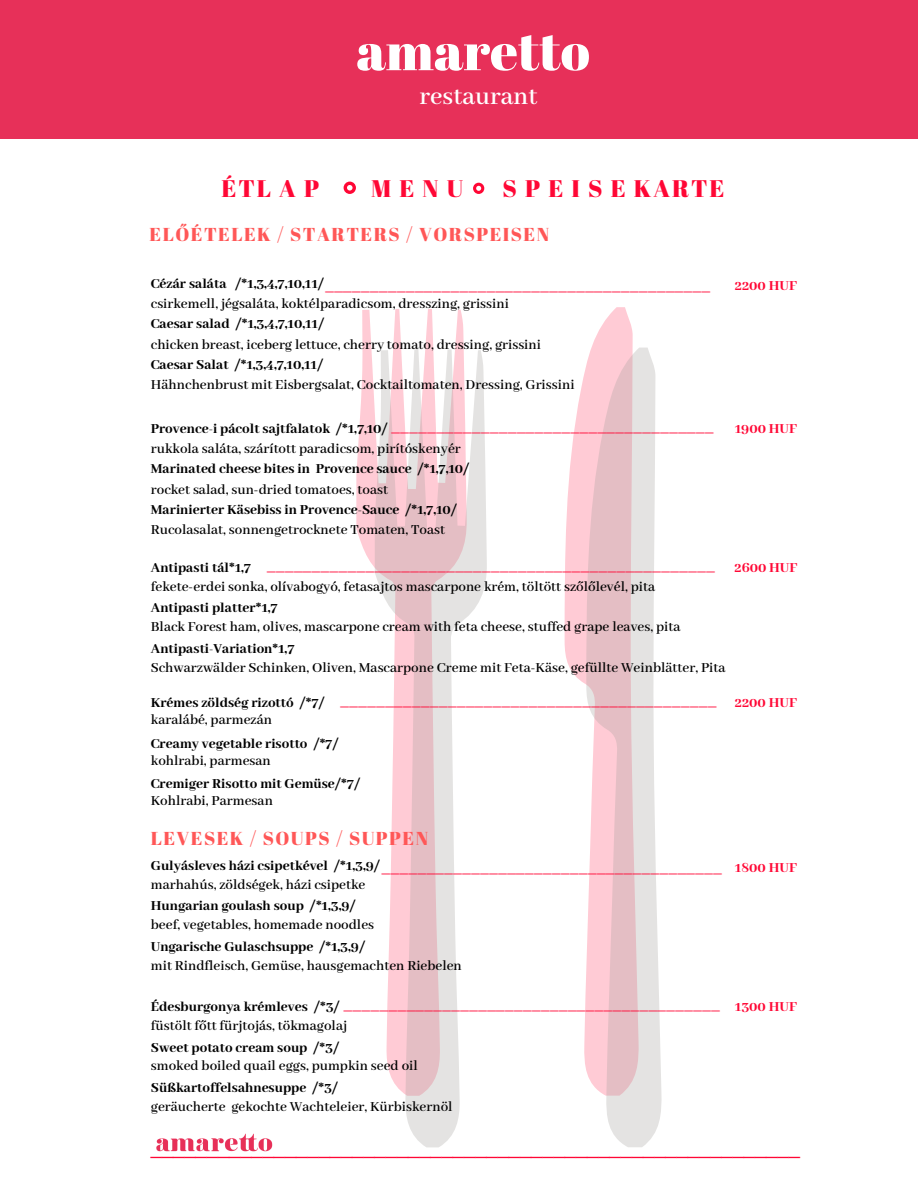
<style>
.page{position:relative;width:918px;height:1188px;background:#fff}
.page>*{position:absolute;margin:0;border:0;box-sizing:border-box;transform-origin:0 0}
.t1{font:54px "Abril Fatface";color:#fff}
.t2{font:600 27px "Abhaya Libre";color:#fff}
.t3{font:24px "Abril Fatface";letter-spacing:.34em;color:#ff0735}
.t4{font:20.1px "Arimo";color:#ff0735}
.t5{font:18.75px "Abril Fatface";letter-spacing:.08em;color:#ff5757}
.t6{font:800 18px "Abhaya Libre";color:#ff0735}
.t7{font:600 15px "Abhaya Libre";color:#000}
.t8{font:800 15px "Abhaya Libre";color:#000}
.t9{font:800 15px "Abhaya Libre";color:#ff0735}
.s1{font-size:15px}
</style>
<div class="page">
<svg style="left:356px;top:309px;width:108px;height:259px"></svg>
<svg style="left:565px;top:307px;width:68px;height:761px"></svg>
<svg style="left:375px;top:349px;width:112px;height:798px"></svg>
<svg style="left:586px;top:348px;width:76px;height:799px;background:#ecd4d8"></svg>
<svg style="left:344px;top:182px;width:12px;height:12px"></svg>
<svg style="left:473px;top:183px;width:11px;height:11px"></svg>
<img style="left:156px;top:1133px;width:117px;height:19px">
<div style="left:0;top:1px;width:918px;height:138px;background:#e73059"></div>
<h1 class="t1" style="left:356px;top:13px;width:235px">amaretto</h1>
<h2 class="t2" style="left:420px;top:81px;width:119px">restaurant</h2>
<h3 class="t3" style="left:222px;top:172px;width:99px">ÉTL A P</h3>
<h3 class="t3" style="left:371px;top:172px;width:94px">MENU</h3>
<h3 class="t3" style="left:503px;top:172px;width:223px">SPEISEKARTE</h3>
<p class="t5" style="left:150px;top:221px;width:401px">ELŐÉTELEK / STARTERS / VORSPEISEN</p>
<p class="t8" style="left:151px;top:275px;width:175px">Cézár saláta /*1,3,4,7,10,11/</p>
<p class="t8" style="left:151px;top:316px;width:175px">Caesar salad /*1,3,4,7,10,11/</p>
<p class="t8" style="left:151px;top:356px;width:174px">Caesar Salat /*1,3,4,7,10,11/</p>
<p class="t6" style="left:325px;top:276px;width:387px">___________________________________________</p>
<p class="t7" style="left:151px;top:296px;width:360px">csirkemell, jégsaláta, koktélparadicsom, dresszing, grissini</p>
<p class="t7" style="left:151px;top:336px;width:392px">chicken breast, iceberg lettuce, cherry tomato, dressing, grissini</p>
<p class="t7" style="left:151px;top:377px;width:425px">Hähnchenbrust mit Eisbergsalat, Cocktailtomaten, Dressing, Grissini</p>
<p class="t9" style="left:735px;top:277px;width:63px">2200 HUF</p>
<p class="t8" style="left:151px;top:420px;width:239px">Provence-i pácolt sajtfalatok /*1,7,10/</p>
<p class="t8" style="left:151px;top:461px;width:320px">Marinated cheese bites in Provence sauce /*1,7,10/</p>
<p class="t8" style="left:151px;top:501px;width:308px">Marinierter Käsebiss in Provence-Sauce /*1,7,10/</p>
<p class="t6" style="left:391px;top:417px;width:407px">____________________________________ <span class="s1">1900 HUF</span></p>
<p class="t7" style="left:151px;top:440px;width:311px">rukkola saláta, szárított paradicsom, pirítóskenyér</p>
<p class="t7" style="left:151px;top:481px;width:239px">rocket salad, sun-dried tomatoes, toast</p>
<p class="t7" style="left:151px;top:521px;width:296px">Rucolasalat, sonnengetrocknete Tomaten, Toast</p>
<p class="t8" style="left:151px;top:559px;width:102px">Antipasti tál*1,7</p>
<p class="t8" style="left:151px;top:599px;width:128px">Antipasti platter*1,7</p>
<p class="t8" style="left:151px;top:640px;width:145px">Antipasti-Variation*1,7</p>
<p class="t6" style="left:267px;top:556px;width:532px">__________________________________________________ <span class="s1">2600 HUF</span></p>
<p class="t7" style="left:151px;top:578px;width:506px">fekete-erdei sonka, olívabogyó, fetasajtos mascarpone krém, töltött szőlőlevél, pita</p>
<p class="t7" style="left:151px;top:618px;width:531px">Black Forest ham, olives, mascarpone cream with feta cheese, stuffed grape leaves, pita</p>
<p class="t7" style="left:151px;top:659px;width:576px">Schwarzwälder Schinken, Oliven, Mascarpone Creme mit Feta-Käse, gefüllte Weinblätter, Pita</p>
<p class="t8" style="left:151px;top:694px;width:176px">Krémes zöldség rizottó /*7/</p>
<p class="t8" style="left:151px;top:735px;width:189px">Creamy vegetable risotto /*7/</p>
<p class="t8" style="left:151px;top:775px;width:211px">Cremiger Risotto mit Gemüse/*7/</p>
<p class="t6" style="left:340px;top:691px;width:458px">__________________________________________ <span class="s1">2200 HUF</span></p>
<p class="t7" style="left:151px;top:712px;width:123px">karalábé, parmezán</p>
<p class="t7" style="left:151px;top:752px;width:122px">kohlrabi, parmesan</p>
<p class="t7" style="left:151px;top:793px;width:124px">Kohlrabi, Parmesan</p>
<p class="t5" style="left:151px;top:825px;width:279px">LEVESEK / SOUPS / SUPPEN</p>
<p class="t8" style="left:151px;top:857px;width:231px">Gulyásleves házi csipetkével /*1,3,9/</p>
<p class="t8" style="left:151px;top:898px;width:207px">Hungarian goulash soup /*1,3,9/</p>
<p class="t8" style="left:151px;top:938px;width:216px">Ungarische Gulaschsuppe /*1,3,9/</p>
<p class="t6" style="left:382px;top:858px;width:342px">______________________________________</p>
<p class="t7" style="left:151px;top:876px;width:216px">marhahús, zöldségek, házi csipetke</p>
<p class="t7" style="left:151px;top:917px;width:225px">beef, vegetables, homemade noodles</p>
<p class="t7" style="left:151px;top:957px;width:313px">mit Rindfleisch, Gemüse, hausgemachten Riebelen</p>
<p class="t8" style="left:151px;top:999px;width:191px">Édesburgonya krémleves /*3/</p>
<p class="t8" style="left:151px;top:1039px;width:190px">Sweet potato cream soup /*3/</p>
<p class="t8" style="left:151px;top:1080px;width:189px">Süßkartoffelsahnesuppe /*3/</p>
<p class="t6" style="left:344px;top:995px;width:378px">__________________________________________</p>
<p class="t7" style="left:151px;top:1017px;width:198px">füstölt főtt fürjtojás, tökmagolaj</p>
<p class="t7" style="left:151px;top:1058px;width:268px">smoked boiled quail eggs, pumpkin seed oil</p>
<p class="t7" style="left:151px;top:1098px;width:303px">geräucherte gekochte Wachteleier, Kürbiskernöl</p>
<p class="t9" style="left:735px;top:859px;width:63px">1800 HUF</p>
<p class="t9" style="left:735px;top:999px;width:63px">1300 HUF</p>
<h3 class="t4" style="left:151px;top:1136px;width:651px">__________________________________________________________</h3>
</div>
